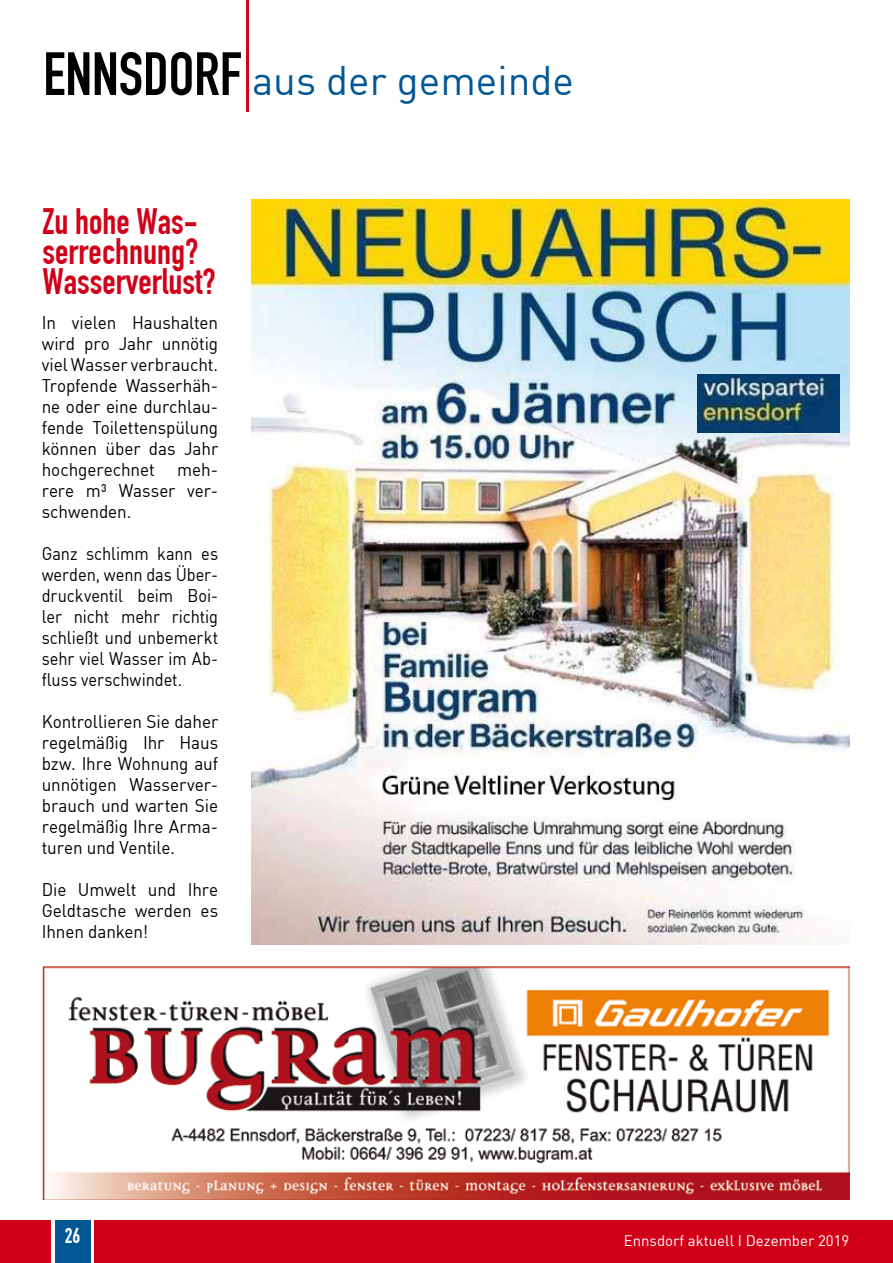
<style>
.page{position:relative;width:893px;height:1263px;background:#fff}
.page>*{position:absolute;margin:0;border:0;box-sizing:border-box;transform-origin:0 0}
.t1{font:60px "DIN Engschrift";color:#000}
.t2{font:40.5px "DIN";color:#005794}
.t3{font:36px/30px "DIN Engschrift";color:#d10019}
.t4{font:21px "DIN Engschrift";color:#fff}
.t5{font:18px/21px "DIN";letter-spacing:-.005em;color:#000;text-align:justify;scale:.95 1}
.t6{font:18px/21px "DIN";letter-spacing:-.005em;color:#000;text-align:justify;scale:.91 1}
.t7{font:15px "DIN";color:#fff}
</style>
<div class="page">
<div style="left:0;top:1220px;width:893px;height:43px;background:#d10019"></div>
<div style="left:51px;top:1220px;width:43px;height:43px;background:linear-gradient(to bottom,#fff,#fff)"></div>
<div style="left:55px;top:1220px;width:35px;height:43px;background:#005794"></div>
<hr style="left:246px;top:0;width:3px;height:111px;background:#d10019">
<img style="left:251px;top:200px;width:599px;height:745px">
<img style="left:42px;top:966px;width:808px;height:233px">
<img style="left:698px;top:374px;width:141px;height:58px">
<h1 class="t1" style="left:43px;top:39px;width:200px">ENNSDORF</h1>
<h2 class="t2" style="left:252px;top:55px;width:323px">aus der gemeinde</h2>
<h3 class="t3" style="left:43px;top:206px;width:175px">Zu hohe Was&shy;serrechnung?<br>Wasserverlust?</h3>
<p class="t5" style="left:42px;top:312px;width:187px">In vielen Haushalten wird pro Jahr unnötig viel Wasser verbraucht.<br>Tropfende Wasserhäh&shy;ne oder eine durchlau&shy;fende Toilettenspülung können über das Jahr hochgerechnet</p>
<p class="t5" style="left:42px;top:459px;width:187px;text-indent:136px">meh&shy;rere m³ Wasser ver&shy;schwenden.</p>
<p class="t6" style="left:42px;top:543px;width:195px">Ganz schlimm kann es werden, wenn das Über&shy;druckventil beim Boi&shy;ler nicht mehr richtig schließt und unbemerkt sehr viel Wasser im Ab&shy;fluss verschwindet.</p>
<p class="t5" style="left:42px;top:711px;width:187px">Kontrollieren Sie daher regelmäßig Ihr Haus bzw. Ihre Wohnung auf unnötigen Wasserver&shy;brauch und warten Sie regelmäßig Ihre Arma&shy;turen und Ventile.</p>
<p class="t5" style="left:42px;top:879px;width:187px">Die Umwelt und Ihre Geldtasche werden es Ihnen danken!</p>
<p class="t4" style="left:65px;top:1223px;width:17px">26</p>
<p class="t7" style="left:624px;top:1231px;width:227px">Ennsdorf aktuell I Dezember 2019</p>
</div>
